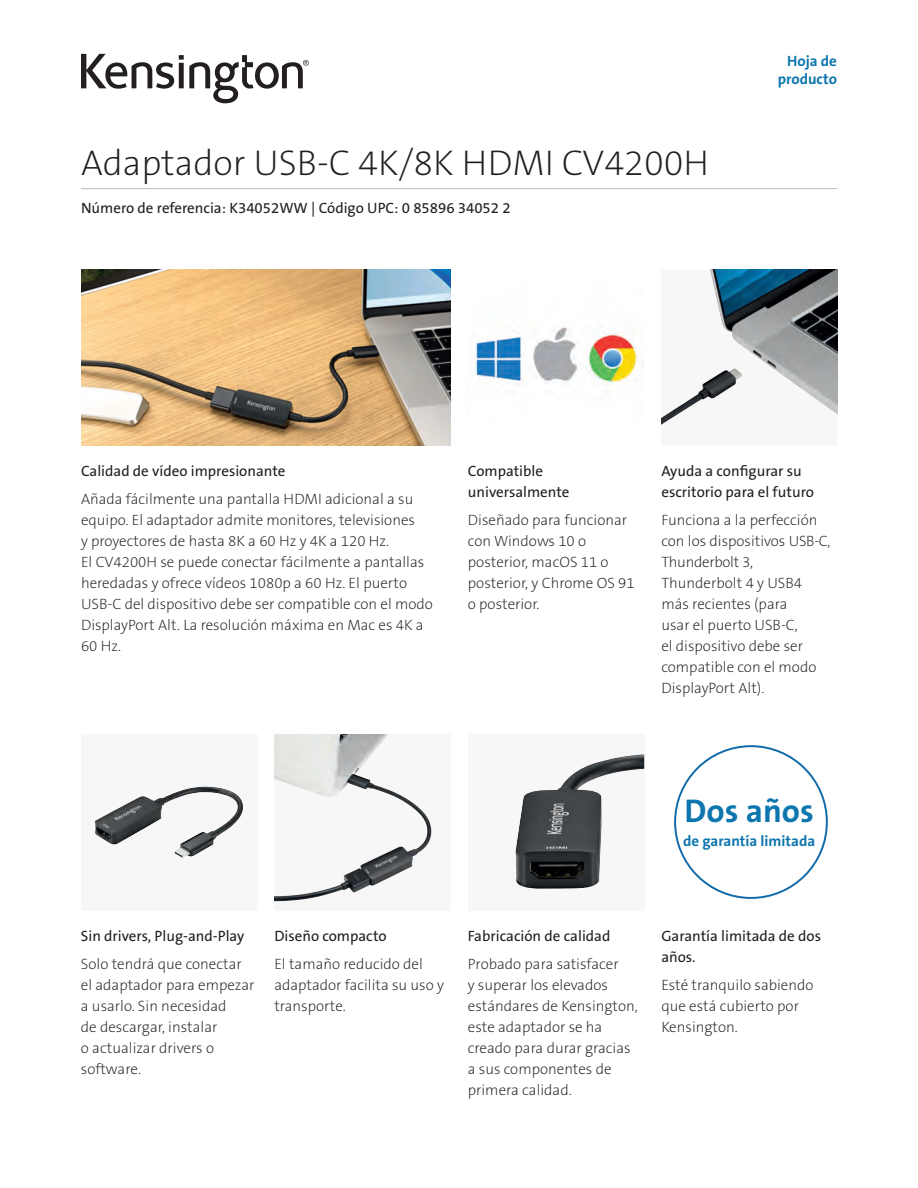
<style>
.page{position:relative;width:918px;height:1188px;background:#fff}
.page>*{position:absolute;margin:0;border:0;box-sizing:border-box;transform-origin:0 0}
.t1{font:36px "The Sans KENSINGTON2 XL";color:#231f20}
.t2{font:33px "The Sans KENSINGTON7 Bd";color:#0e76ae}
.Body{font:15px/21px "The Sans KENSINGTON2 XL";color:#231f20}
.t3{font:15px/21px "The Sans KENSINGTON5 Rg";color:#231f20}
.Filetype_Header_Blue{font:15px "The Sans KENSINGTON7 Bd";color:#0e76ae}
</style>
<div class="page">
<img style="left:81px;top:270px;width:369px;height:175px">
<img style="left:474px;top:327px;width:170px;height:65px">
<img style="left:661px;top:270px;width:176px;height:155px">
<div style="left:81px;top:734px;width:176px;height:177px;background:#f7f7f8"></div>
<img style="left:95px;top:786px;width:148px;height:72px">
<img style="left:274px;top:734px;width:158px;height:168px">
<div style="left:468px;top:734px;width:176px;height:177px;background:#f7f7f8"></div>
<img style="left:515px;top:754px;width:129px;height:135px">
<svg style="left:81px;top:54px;width:228px;height:49px"></svg>
<hr style="left:81px;top:188px;width:756px;height:1px;background:#bcbdc0">
<h1 class="t1" style="left:81px;top:143px;width:630px">Adaptador USB-C 4K/8K HDMI CV4200H</h1>
<p class="t3" style="left:81px;top:198px;width:431px">Número de referencia: K34052WW | Código UPC: 0 85896 34052 2</p>
<p class="Filetype_Header_Blue" style="left:787px;top:53px;width:51px">Hoja de</p>
<p class="Filetype_Header_Blue" style="left:778px;top:71px;width:61px">producto</p>
<h3 class="t3" style="left:81px;top:461px;width:206px">Calidad de vídeo impresionante</h3>
<p class="Body" style="left:81px;top:489px;width:353px">Añada fácilmente una pantalla HDMI adicional a su equipo. El adaptador admite monitores, televisiones<br>y proyectores de hasta 8K a 60 Hz y 4K a 120 Hz.<br>El CV4200H se puede conectar fácilmente a pantallas heredadas y ofrece vídeos 1080p a 60 Hz. El puerto USB-C del dispositivo debe ser compatible con el modo DisplayPort Alt. La resolución máxima en Mac es 4K a 60 Hz.</p>
<h3 class="t3" style="left:468px;top:461px;width:103px">Compatible universalmente</h3>
<p class="Body" style="left:468px;top:510px;width:168px">Diseñado para funcionar con Windows 10 o posterior, macOS 11 o posterior, y Chrome OS 91 o posterior.</p>
<h3 class="t3" style="left:661px;top:461px;width:154px">Ayuda a configurar su escritorio para el futuro</h3>
<p class="Body" style="left:661px;top:510px;width:171px">Funciona a la perfección con los dispositivos USB-C,<br>Thunderbolt 3,<br>Thunderbolt 4 y USB4 más recientes (para<br>usar el puerto USB-C,<br>el dispositivo debe ser compatible con el modo<br>DisplayPort Alt).</p>
<h2 class="t2" style="left:685px;top:793px;width:131px">Dos años</h2>
<p class="Filetype_Header_Blue" style="left:683px;top:832px;width:134px">de garantía limitada</p>
<h3 class="t3" style="left:81px;top:926px;width:165px">Sin drivers, Plug-and-Play</h3>
<p class="Body" style="left:81px;top:953px;width:175px">Solo tendrá que conectar el adaptador para empezar a usarlo. Sin necesidad<br>de descargar, instalar<br>o actualizar drivers o software.</p>
<h3 class="t3" style="left:274px;top:926px;width:114px">Diseño compacto</h3>
<p class="Body" style="left:274px;top:953px;width:171px">El tamaño reducido del adaptador facilita su uso y transporte.</p>
<h3 class="t3" style="left:468px;top:926px;width:144px">Fabricación de calidad</h3>
<p class="Body" style="left:468px;top:953px;width:172px">Probado para satisfacer<br>y superar los elevados estándares de Kensington, este adaptador se ha creado para durar gracias a sus componentes de primera calidad.</p>
<h3 class="t3" style="left:661px;top:926px;width:161px">Garantía limitada de dos años.</h3>
<p class="Body" style="left:661px;top:974px;width:154px">Esté tranquilo sabiendo que está cubierto por<br>Kensington.</p>
</div>
